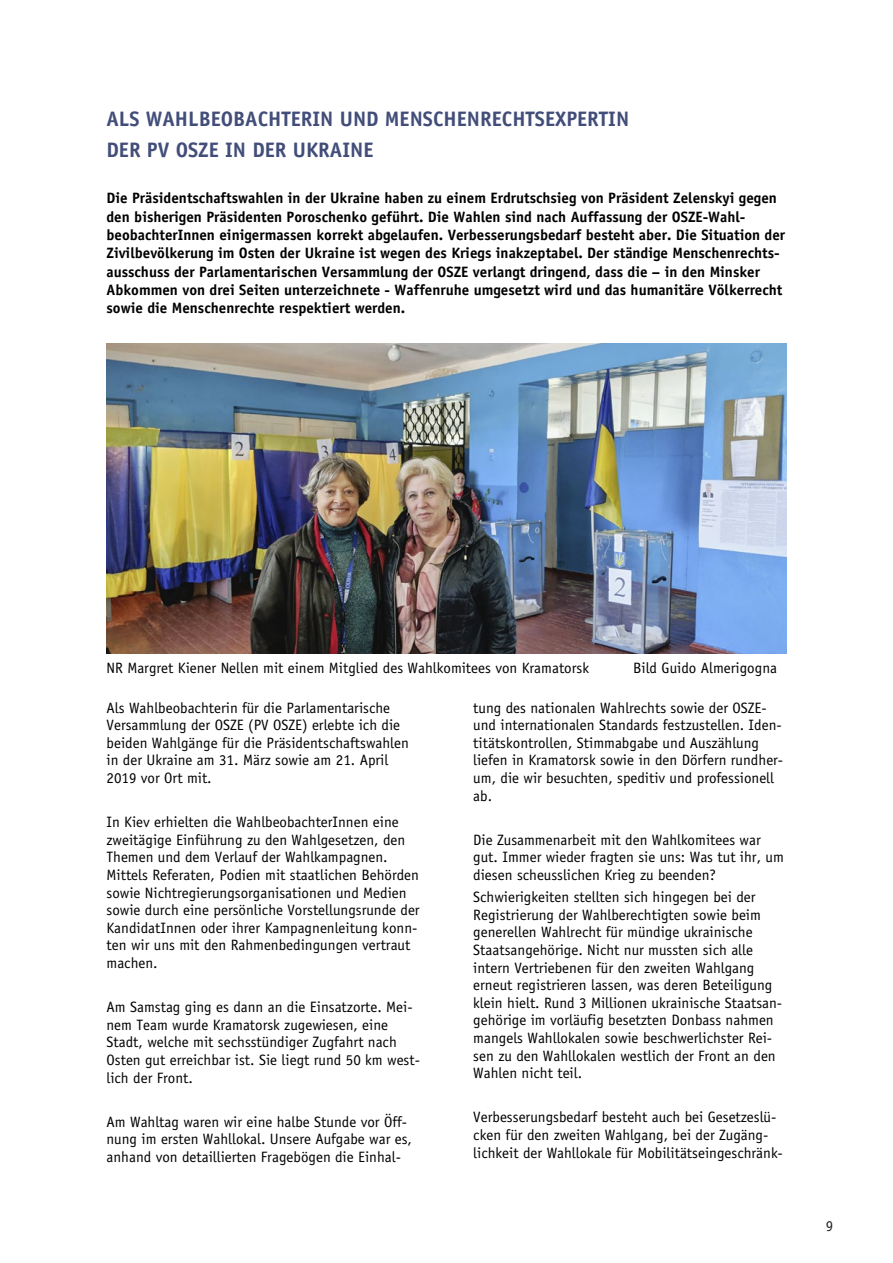
<style>
.page{position:relative;width:893px;height:1263px;background:#fff}
.page>*{position:absolute;margin:0;border:0;box-sizing:border-box;transform-origin:0 0}
.t1{font:700 21px/30.3px "Officina Sans Std";color:#424e79}
.t2{font:15px/17.5px "Officina Sans Std";color:#000}
.t3{font:700 15px/18.3px "Officina Sans Std";color:#000}
.t4{font:15px "Officina Sans Std";color:#231f20}
</style>
<div class="page">
<img style="left:106px;top:343px;width:681px;height:311px">
<h1 class="t1" style="left:106px;top:104px;width:524px">ALS WAHLBEOBACHTERIN UND MENSCHENRECHTSEXPERTIN<br>DER PV OSZE IN DER UKRAINE</h1>
<p class="t3" style="left:106px;top:189px;width:680px">Die Präsidentschaftswahlen in der Ukraine haben zu einem Erdrutschsieg von Präsident Zelenskyi gegen den bisherigen Präsidenten Poroschenko geführt. Die Wahlen sind nach Auffassung der OSZE-Wahl&shy;beobachterInnen einigermassen korrekt abgelaufen. Verbesserungsbedarf besteht aber. Die Situation der Zivilbevölkerung im Osten der Ukraine ist wegen des Kriegs inakzeptabel. Der ständige Menschenrechts&shy;ausschuss der Parlamentarischen Versammlung der OSZE verlangt dringend, dass die – in den Minsker Abkommen von drei Seiten unterzeichnete - Waffenruhe umgesetzt wird und das humanitäre Völkerrecht sowie die Menschenrechte respektiert werden.</p>
<p class="t2" style="left:106px;top:659px;width:484px">NR Margret Kiener Nellen mit einem Mitglied des Wahlkomitees von Kramatorsk</p>
<p class="t2" style="left:633px;top:659px;width:145px">Bild Guido Almerigogna</p>
<p class="t2" style="left:106px;top:699px;width:304px">Als Wahlbeobachterin für die Parlamentarische Versammlung der OSZE (PV OSZE) erlebte ich die beiden Wahlgänge für die Präsidentschaftswahlen in der Ukraine am 31. März sowie am 21. April 2019 vor Ort mit.</p>
<p class="t2" style="left:106px;top:813px;width:315px">In Kiev erhielten die WahlbeobachterInnen eine zweitägige Einführung zu den Wahlgesetzen, den Themen und dem Verlauf der Wahlkampagnen.<br>Mittels Referaten, Podien mit staatlichen Behörden sowie Nichtregierungsorganisationen und Medien sowie durch eine persönliche Vorstellungsrunde der KandidatInnen oder ihrer Kampagnenleitung konn&shy;ten wir uns mit den Rahmenbedingungen vertraut machen.</p>
<p class="t2" style="left:106px;top:998px;width:315px">Am Samstag ging es dann an die Einsatzorte. Mei&shy;nem Team wurde Kramatorsk zugewiesen, eine Stadt, welche mit sechsstündiger Zugfahrt nach Osten gut erreichbar ist. Sie liegt rund 50 km west&shy;lich der Front.</p>
<p class="t2" style="left:106px;top:1113px;width:307px">Am Wahltag waren wir eine halbe Stunde vor Öff&shy;nung im ersten Wahllokal. Unsere Aufgabe war es, anhand von detaillierten Fragebögen die Einhal-</p>
<p class="t2" style="left:473px;top:699px;width:311px">tung des nationalen Wahlrechts sowie der OSZE&shy;und internationalen Standards festzustellen. Iden&shy;titätskontrollen, Stimmabgabe und Auszählung liefen in Kramatorsk sowie in den Dörfern rundher&shy;um, die wir besuchten, speditiv und professionell ab.</p>
<p class="t2" style="left:473px;top:831px;width:312px">Die Zusammenarbeit mit den Wahlkomitees war gut. Immer wieder fragten sie uns: Was tut ihr, um diesen scheusslichen Krieg zu beenden?</p>
<p class="t2" style="left:473px;top:888px;width:310px">Schwierigkeiten stellten sich hingegen bei der Registrierung der Wahlberechtigten sowie beim generellen Wahlrecht für mündige ukrainische Staatsangehörige. Nicht nur mussten sich alle intern Vertriebenen für den zweiten Wahlgang erneut registrieren lassen, was deren Beteiligung klein hielt. Rund 3 Millionen ukrainische Staatsan&shy;gehörige im vorläufig besetzten Donbass nahmen mangels Wahllokalen sowie beschwerlichster Rei&shy;sen zu den Wahllokalen westlich der Front an den Wahlen nicht teil.</p>
<p class="t2" style="left:473px;top:1108px;width:311px">Verbesserungsbedarf besteht auch bei Gesetzeslü&shy;cken für den zweiten Wahlgang, bei der Zugäng&shy;lichkeit der Wahllokale für Mobilitätseingeschränk-</p>
<p class="t4" style="left:826px;top:1217px;width:9px">9</p>
</div>
